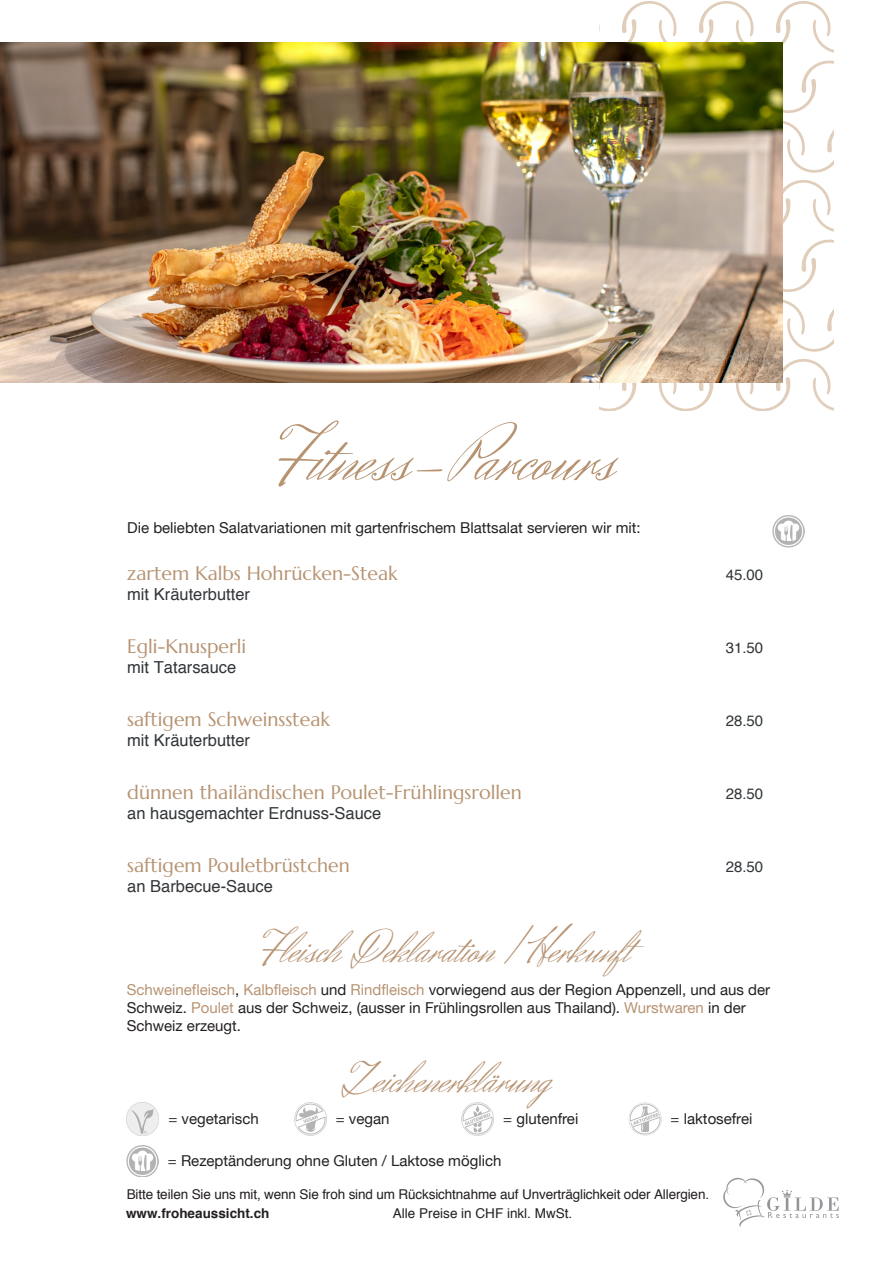
<style>
.page{position:relative;width:893px;height:1263px;background:#fff}
.page>*{position:absolute;margin:0;border:0;box-sizing:border-box;transform-origin:0 0}
.t1{font:75px "Herr Von Muellerhoff";color:#b79372}
.t2{font:45px "Herr Von Muellerhoff";color:#b79372}
.t3{font:19.5px "Marcellus";color:#b69372}
.t4{font:16.5px "Helvetica";color:#313538}
.t5{font:16.5px "Helvetica";color:#313639}
.t6{font:15px/18px "Helvetica Neue";color:#231f20}
.t7{font:15px "Helvetica";color:#313538}
.t8{font:15px "Helvetica";color:#313639}
.t9{font:13.5px/19.5px "Helvetica";letter-spacing:-.01em;color:#231f20}
.t10{font:700 13.5px "Helvetica";color:#231f20}
.s1{color:#b79372}
</style>
<div class="page">
<svg style="left:600px;top:1px;width:233px;height:409px"></svg>
<svg style="left:723px;top:1178px;width:116px;height:49px"></svg>
<img style="left:772px;top:515px;width:32px;height:32px">
<img style="left:127px;top:1103px;width:32px;height:32px">
<img style="left:126px;top:1145px;width:32px;height:32px">
<img style="left:461px;top:1103px;width:33px;height:32px">
<img style="left:294px;top:1103px;width:32px;height:32px">
<img style="left:629px;top:1103px;width:32px;height:32px">
<img style="left:0;top:43px;width:782px;height:340px">
<h1 class="t1" style="left:278px;top:410px;width:337px">Fitness-Parcours</h1>
<p class="t6" style="left:127px;top:519px;width:515px">Die beliebten Salatvariationen mit gartenfrischem Blattsalat servieren wir mit:</p>
<h3 class="t3" style="left:127px;top:561px;width:272px">zartem Kalbs Hohrücken-Steak</h3>
<p class="t8" style="left:726px;top:566px;width:39px">45.00</p>
<p class="t5" style="left:127px;top:584px;width:124px">mit Kräuterbutter</p>
<h3 class="t3" style="left:127px;top:634px;width:120px">Egli-Knusperli</h3>
<p class="t7" style="left:726px;top:638px;width:39px">31.50</p>
<p class="t4" style="left:127px;top:657px;width:111px">mit Tatarsauce</p>
<h3 class="t3" style="left:127px;top:707px;width:204px">saftigem Schweinssteak</h3>
<p class="t8" style="left:726px;top:711px;width:39px">28.50</p>
<p class="t4" style="left:127px;top:730px;width:124px">mit Kräuterbutter</p>
<h3 class="t3" style="left:127px;top:780px;width:396px">dünnen thailändischen Poulet-Frühlingsrollen</h3>
<p class="t7" style="left:726px;top:784px;width:39px">28.50</p>
<p class="t4" style="left:127px;top:803px;width:256px">an hausgemachter Erdnuss-Sauce</p>
<h3 class="t3" style="left:127px;top:853px;width:224px">saftigem Pouletbrüstchen</h3>
<p class="t7" style="left:726px;top:857px;width:39px">28.50</p>
<p class="t4" style="left:127px;top:876px;width:147px">an Barbecue-Sauce</p>
<h2 class="t2" style="left:263px;top:921px;width:392px">Fleisch Deklaration / Herkunft</h2>
<p class="t6" style="left:127px;top:980px;width:645px"><span class="s1">Schweinefleisch</span>, <span class="s1">Kalbfleisch</span> und <span class="s1">Rindfleisch</span> vorwiegend aus der Region Appenzell, und aus der<br>Schweiz. <span class="s1">Poulet</span> aus der Schweiz, (ausser in Frühlingsrollen aus Thailand). <span class="s1">Wurstwaren</span> in der<br>Schweiz erzeugt.</p>
<h2 class="t2" style="left:342px;top:1050px;width:211px">Zeichenerklärung</h2>
<p class="t6" style="left:336px;top:1110px;width:55px">= vegan</p>
<p class="t6" style="left:503px;top:1110px;width:77px">= glutenfrei</p>
<p class="t6" style="left:671px;top:1110px;width:83px">= laktosefrei</p>
<p class="t6" style="left:168px;top:1110px;width:92px">= vegetarisch</p>
<p class="t6" style="left:168px;top:1151px;width:335px">= Rezeptänderung ohne Gluten / Laktose möglich</p>
<p class="t9" style="left:393px;top:1184px;width:318px;text-indent:-266px">Bitte teilen Sie uns mit, wenn Sie froh sind um Rücksichtnahme auf Unverträglichkeit oder Allergien.<br>Alle Preise in CHF inkl. MwSt.</p>
<p class="t10" style="left:126px;top:1205px;width:145px">www.froheaussicht.ch</p>
</div>
